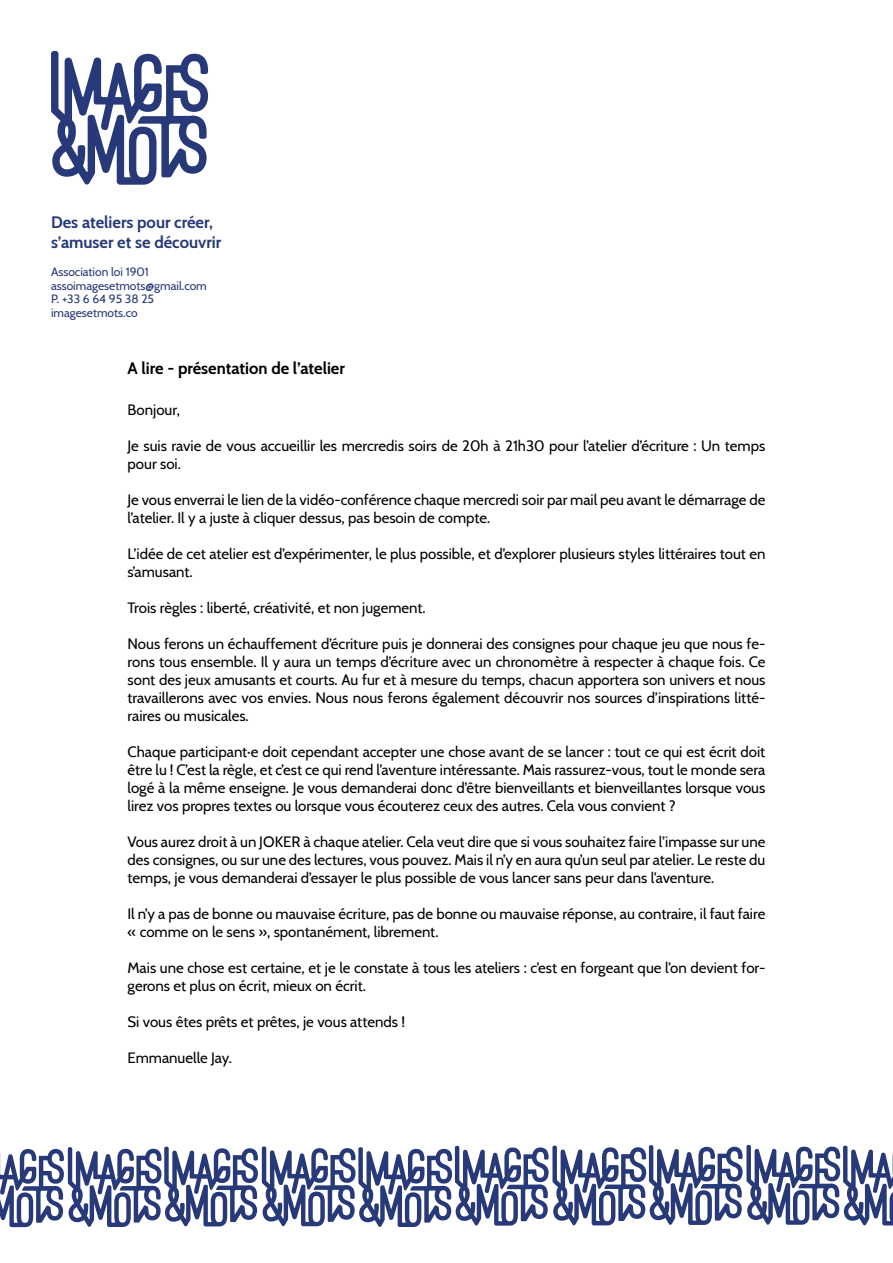
<style>
.page{position:relative;width:893px;height:1263px;background:#fff}
.page>*{position:absolute;margin:0;border:0;box-sizing:border-box;transform-origin:0 0}
.t1{font:700 16.5px/19.8px "Cabin";color:#273979}
.t2{font:700 16.5px "Cabin";color:#000}
.t3{font:15px/18px "Cabin";color:#000}
.t4{font:12px/13.5px "Cabin";color:#273979}
</style>
<div class="page">
<svg style="left:51px;top:51px;width:157px;height:134px"></svg>
<svg style="left:0;top:1145px;width:893px;height:82px"></svg>
<p class="t1" style="left:51px;top:211px;width:172px">Des ateliers pour créer, s’amuser et se découvrir</p>
<p class="t4" style="left:51px;top:264px;width:157px">Association loi 1901 assoimagesetmots@gmail.com<br>P. +33 6 64 95 38 25 imagesetmots.co</p>
<p class="t2" style="left:128px;top:355px;width:219px">A lire - présentation de l’atelier</p>
<p class="t3" style="left:128px;top:400px;width:54px">Bonjour,</p>
<p class="t3" style="left:128px;top:436px;width:639px">Je suis ravie de vous accueillir les mercredis soirs de 20h à 21h30 pour l’atelier d’écriture : Un temps pour soi.</p>
<p class="t3" style="left:128px;top:490px;width:639px">Je vous enverrai le lien de la vidéo-conférence chaque mercredi soir par mail peu avant le démarrage de l’atelier. Il y a juste à cliquer dessus, pas besoin de compte.</p>
<p class="t3" style="left:128px;top:544px;width:639px">L’idée de cet atelier est d’expérimenter, le plus possible, et d’explorer plusieurs styles littéraires tout en s’amusant.</p>
<p class="t3" style="left:128px;top:598px;width:300px">Trois règles : liberté, créativité, et non jugement.</p>
<p class="t3" style="left:128px;top:634px;width:639px;text-align:justify">Nous ferons un échauffement d’écriture puis je donnerai des consignes pour chaque jeu que nous fe&shy;rons tous ensemble. Il y aura un temps d’écriture avec un chronomètre à respecter à chaque fois. Ce sont des jeux amusants et courts. Au fur et à mesure du temps, chacun apportera son univers et nous travaillerons avec vos envies. Nous nous ferons également découvrir nos sources d’inspirations litté&shy;raires ou musicales.</p>
<p class="t3" style="left:128px;top:742px;width:639px;text-align:justify">Chaque participant·e doit cependant accepter une chose avant de se lancer : tout ce qui est écrit doit être lu ! C’est la règle, et c’est ce qui rend l’aventure intéressante. Mais rassurez-vous, tout le monde sera logé à la même enseigne. Je vous demanderai donc d’être bienveillants et bienveillantes lorsque vous lirez vos propres textes ou lorsque vous écouterez ceux des autres. Cela vous convient ?</p>
<p class="t3" style="left:128px;top:832px;width:639px;text-align:justify">Vous aurez droit à un JOKER à chaque atelier. Cela veut dire que si vous souhaitez faire l’impasse sur une des consignes, ou sur une des lectures, vous pouvez. Mais il n’y en aura qu’un seul par atelier. Le reste du temps, je vous demanderai d’essayer le plus possible de vous lancer sans peur dans l’aventure.</p>
<p class="t3" style="left:128px;top:904px;width:639px">Il n’y a pas de bonne ou mauvaise écriture, pas de bonne ou mauvaise réponse, au contraire, il faut faire « comme on le sens », spontanément, librement.</p>
<p class="t3" style="left:128px;top:958px;width:639px">Mais une chose est certaine, et je le constate à tous les ateliers : c’est en forgeant que l’on devient for&shy;gerons et plus on écrit, mieux on écrit.</p>
<p class="t3" style="left:128px;top:1012px;width:279px">Si vous êtes prêts et prêtes, je vous attends !</p>
<p class="t3" style="left:128px;top:1048px;width:106px">Emmanuelle Jay.</p>
</div>
